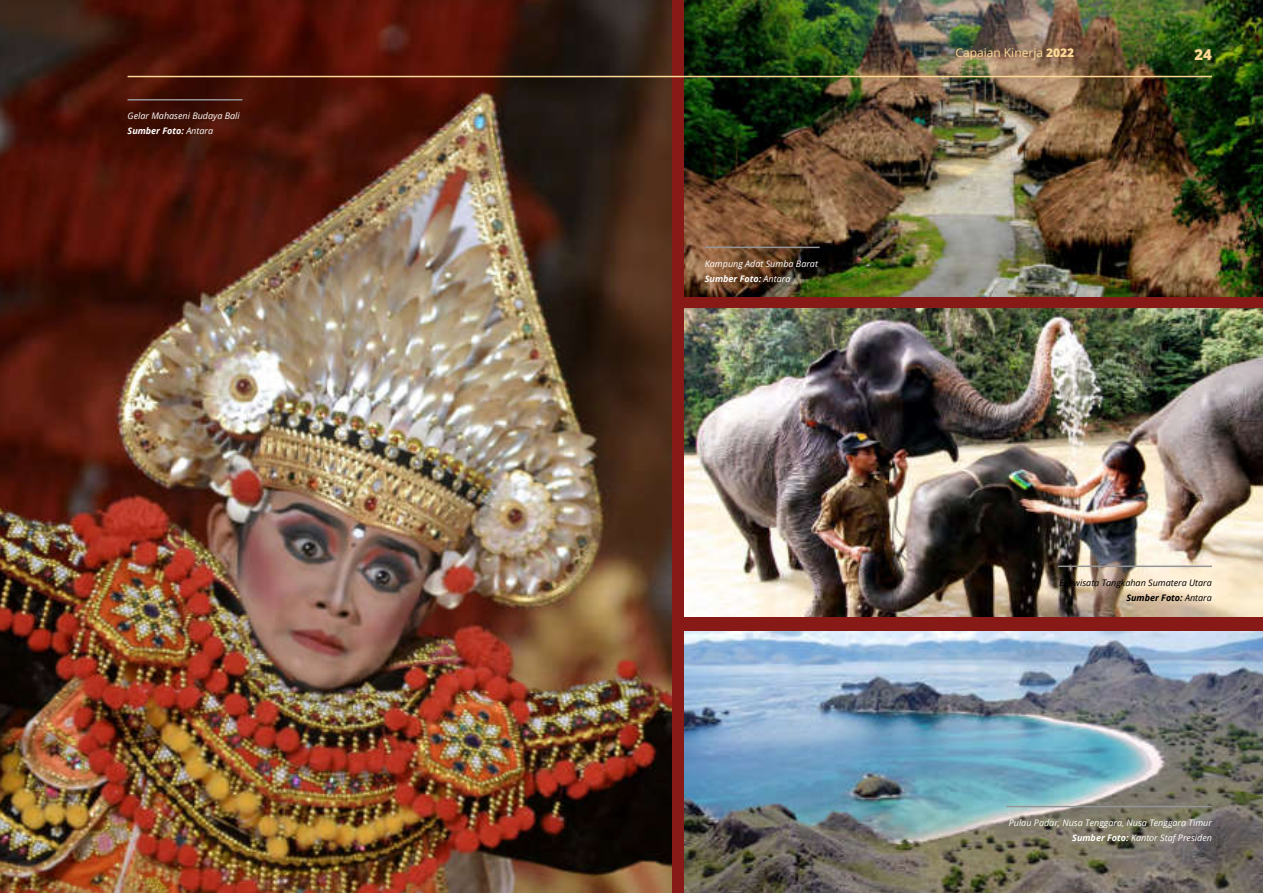
<style>
.page{position:relative;width:1263px;height:893px;background:#871a17}
.page>*{position:absolute;margin:0;border:0;box-sizing:border-box;transform-origin:0 0}
.t1{font:800 15px "Open Sans";color:#fed995}
.t2{font:12px "Open Sans";color:#fed995}
.t3{font:italic 9px/15px "Open Sans";color:#fff}
.t4{font:italic 9px/15px "Open Sans";color:#000;text-align:right}
.s1{font-weight:700}
.s2{font-weight:800}
</style>
<div class="page">
<img style="left:685px;top:308px;width:578px;height:309px">
<img style="left:685px;top:0;width:578px;height:297px">
<img style="left:685px;top:631px;width:578px;height:262px">
<img style="left:0;top:0;width:671px;height:893px">
<hr style="left:128px;top:99px;width:114px;height:2px;background:#939598">
<hr style="left:705px;top:247px;width:115px;height:1px;background:#939598">
<hr style="left:1058px;top:566px;width:154px;height:1px;background:#939598">
<hr style="left:1006px;top:806px;width:206px;height:1px;background:#939598">
<hr style="left:128px;top:76px;width:1084px;height:1px;background:#fed995">
<p class="t3" style="left:128px;top:109px;width:114px">Gelar Mahaseni Budaya Bali<br><span class="s1">Sumber Foto:</span> Antara</p>
<p class="t3" style="left:705px;top:257px;width:115px">Kampung Adat Sumba Barat<br><span class="s1">Sumber Foto:</span> Antara</p>
<h2 class="t2" style="left:955px;top:48px;width:120px">Capaian Kinerja <span class="s2">2022</span></h2>
<h1 class="t1" style="left:1194px;top:48px;width:19px">24</h1>
<p class="t4" style="left:1059px;top:576px;width:154px">Ekowisata Tangkahan Sumatera Utara<br><span class="s1">Sumber Foto:</span> Antara</p>
<p class="t3" style="left:1009px;top:816px;width:205px;text-align:right">Pulau Padar, Nusa Tenggara, Nusa Tenggara Timur<br><span class="s1">Sumber Foto:</span> Kantor Staf Presiden</p>
</div>
